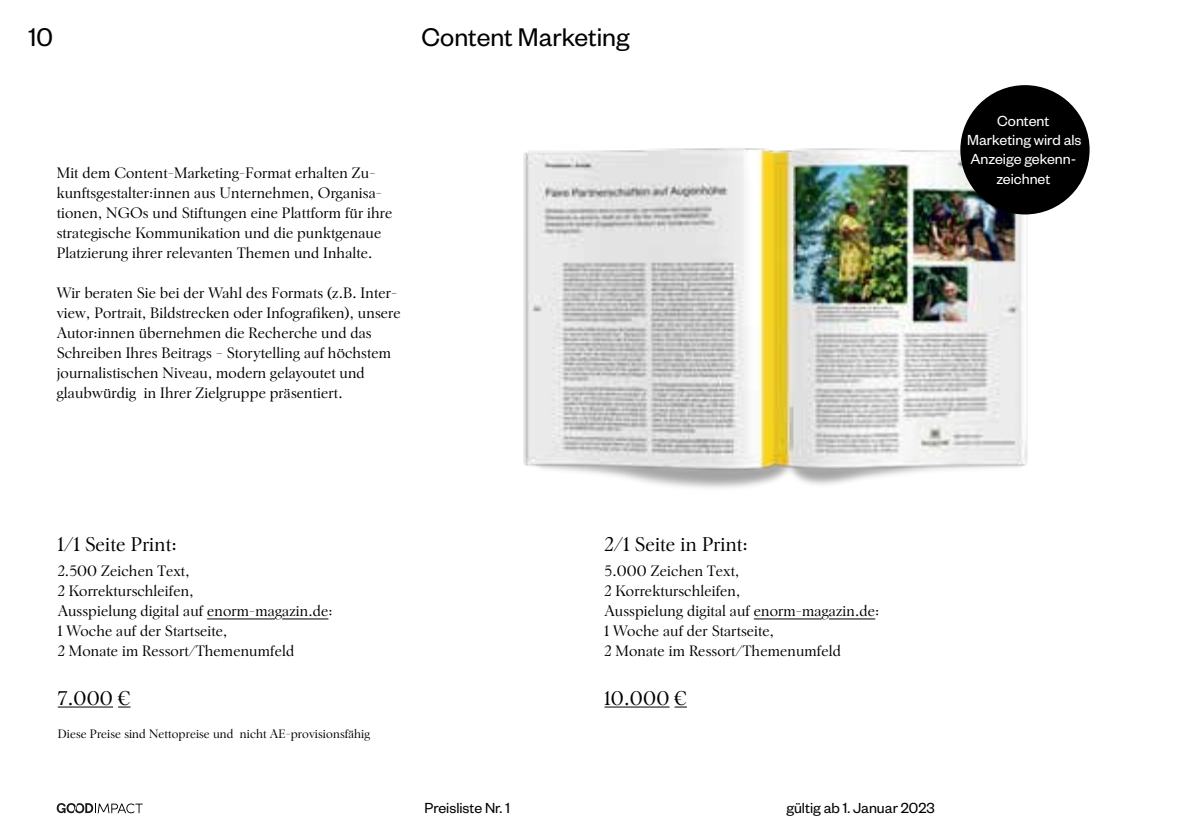
<style>
.page{position:relative;width:1191px;height:840px;background:#fff}
.page>*{position:absolute;margin:0;border:0;box-sizing:border-box;transform-origin:0 0}
.t1{font:28px "Founders Grotesk";color:#000}
.t2{font:21px "Pondre";letter-spacing:.01em;color:#000}
.t3{font:16px/20px "Pondre";letter-spacing:.01em;color:#000}
.t4{font:16px/19.2px "Founders Grotesk";color:#fff;text-align:center}
.t5{font:16px "Founders Grotesk";color:#000}
.t6{font:13px "Pondre";letter-spacing:.01em;color:#000}
</style>
<div class="page">
<img style="left:523px;top:148px;width:521px;height:340px">
<hr style="left:207px;top:618px;width:68px;height:1px;background:#000">
<hr style="left:282px;top:618px;width:46px;height:1px;background:#000">
<hr style="left:58px;top:706px;width:55px;height:1px;background:#000">
<svg style="left:118px;top:706px;width:12px;height:1px"></svg>
<hr style="left:754px;top:618px;width:67px;height:1px;background:#000">
<hr style="left:829px;top:618px;width:46px;height:1px;background:#000">
<hr style="left:604px;top:706px;width:65px;height:1px;background:#000">
<svg style="left:674px;top:706px;width:13px;height:1px"></svg>
<div style="left:960px;top:85px;width:129px;height:129px;background:#000;border-radius:50%"></div>
<svg style="left:57px;top:803px;width:86px;height:9px"></svg>
<h1 class="t1" style="left:28px;top:20px;width:26px">10</h1>
<h1 class="t1" style="left:421px;top:20px;width:209px">Content Marketing</h1>
<p class="t3" style="left:57px;top:163px;width:337px">Mit dem Content-Marketing-Format erhalten Zu&shy;kunftsgestalter:innen aus Unternehmen, Organisa&shy;tionen, NGOs und Stiftungen eine Plattform für ihre strategische Kommunikation und die punktgenaue Platzierung ihrer relevanten Themen und Inhalte.</p>
<p class="t3" style="left:57px;top:283px;width:345px">Wir beraten Sie bei der Wahl des Formats (z.B. Inter&shy;view, Portrait, Bildstrecken oder Infografiken), unsere Autor:innen übernehmen die Recherche und das Schreiben Ihres Beitrags – Storytelling auf höchstem journalistischen Niveau, modern gelayoutet und glaubwürdig in Ihrer Zielgruppe präsentiert.</p>
<p class="t4" style="left:967px;top:110px;width:116px">Content<br>Marketing wird als<br>Anzeige gekenn&shy;zeichnet</p>
<h2 class="t2" style="left:58px;top:533px;width:121px">1/1 Seite Print:</h2>
<p class="t3" style="left:58px;top:561px;width:276px">2.500 Zeichen Text,<br>2 Korrekturschleifen,<br>Ausspielung digital auf enorm-magazin.de:<br>1 Woche auf der Startseite,<br>2 Monate im Ressort/Themenumfeld</p>
<h2 class="t2" style="left:58px;top:686px;width:74px">7.000 €</h2>
<p class="t6" style="left:58px;top:727px;width:314px">Diese Preise sind Nettopreise und nicht AE-provisionsfähig</p>
<h2 class="t2" style="left:604px;top:533px;width:145px">2/1 Seite in Print:</h2>
<p class="t3" style="left:604px;top:561px;width:276px">5.000 Zeichen Text,<br>2 Korrekturschleifen,<br>Ausspielung digital auf enorm-magazin.de:<br>1 Woche auf der Startseite,<br>2 Monate im Ressort/Themenumfeld</p>
<h2 class="t2" style="left:604px;top:686px;width:84px">10.000 €</h2>
<p class="t5" style="left:424px;top:797px;width:87px">Preisliste Nr. 1</p>
<p class="t5" style="left:786px;top:797px;width:150px">gültig ab 1. Januar 2023</p>
</div>
